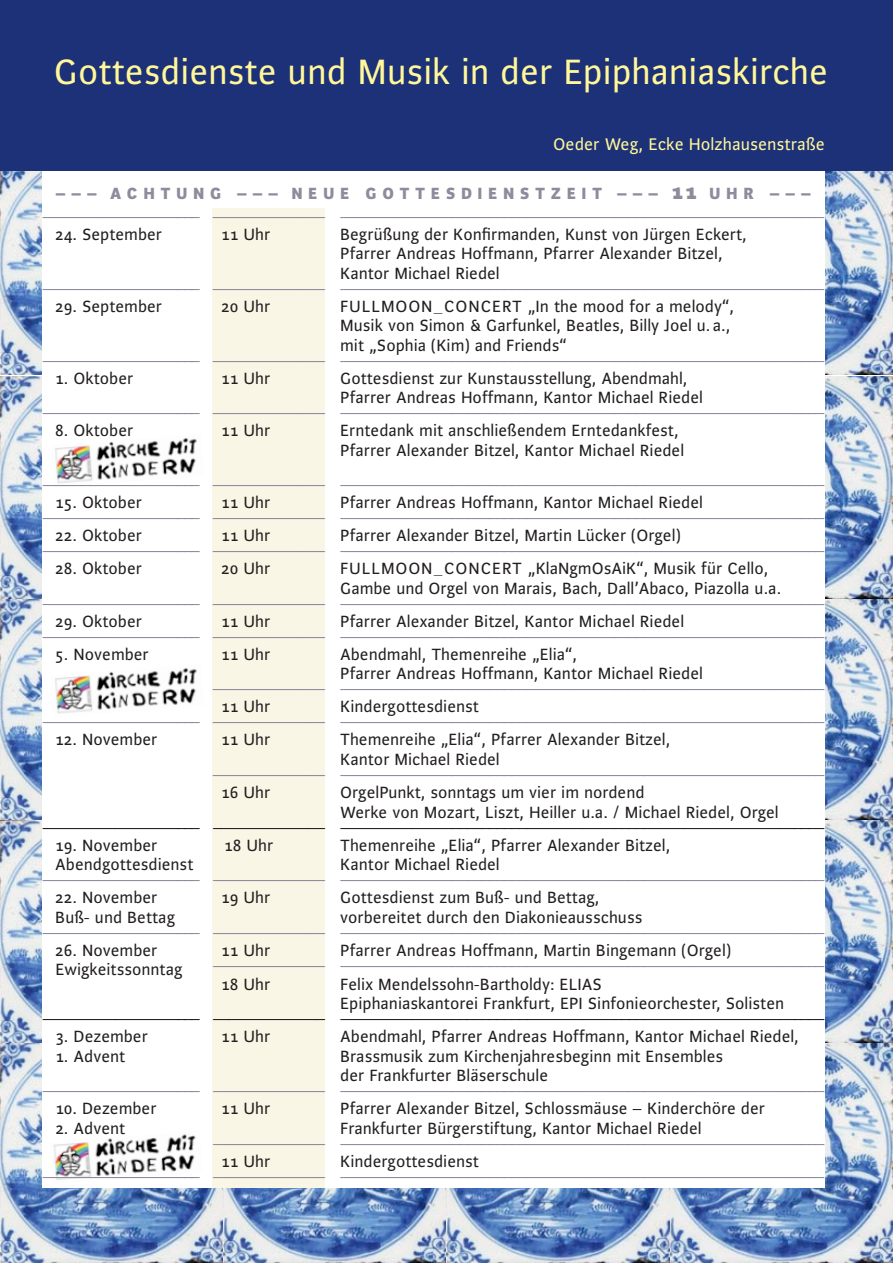
<style>
.page{position:relative;width:893px;height:1263px;background:#fff}
.page>*{position:absolute;margin:0;border:0;box-sizing:border-box;transform-origin:0 0}
.t1{font:37.35px "Alibi Roman Os F";color:#fff79a}
.t2{font:800 30.75px "Alibi";color:#231f20}
.t3{font:17.85px "Alibi Roman Os F";color:#fff79a}
.t4{font:17.25px/19.5px "Alibi Roman Os F";color:#231f20}
.t5{font:17.25px "Alibi Roman Os F";color:#8d8c9d}
.t6{font:800 17.25px "Alibi";letter-spacing:.32em;color:#8d8c9d}
.t7{font:14.25px "Alibi Roman Os F";letter-spacing:.1em;color:#231f20}
.s1{font-size:23.25px}
.s2{font-size:17.25px}
</style>
<div class="page">
<img style="left:0;top:170px;width:223px;height:1093px">
<img style="left:670px;top:1042px;width:223px;height:221px">
<img style="left:825px;top:170px;width:68px;height:872px">
<img style="left:223px;top:1188px;width:447px;height:75px">
<div style="left:43px;top:170px;width:782px;height:1018px;background:#fff"></div>
<div style="left:213px;top:208px;width:112px;height:980px;background:#f9f6e6"></div>
<div style="left:0;top:0;width:893px;height:170px;background:#1c3177"></div>
<img style="left:55px;top:668px;width:142px;height:46px">
<img style="left:55px;top:438px;width:142px;height:46px">
<img style="left:53px;top:1134px;width:143px;height:46px">
<h1 class="t1" style="left:54px;top:48px;width:776px">Gottesdienste und Musik in der Epiphaniaskirche</h1>
<h2 class="t2" style="left:51px;top:60px;width:136px">########</h2>
<p class="t3" style="left:553px;top:133px;width:273px">Oeder Weg, Ecke Holzhausenstraße</p>
<p class="t6" style="left:55px;top:182px;width:758px">––– ACHTUNG ––– NEUE GOTT ESDIENSTZEIT ––– <span class="s1">11</span> UHR –––</p>
<p class="t5" style="left:43px;top:205px;width:784px">–––––––––––––––––––– –––––––––––––– ––––––––––––––––––––––––––––––––––––––––––––––––––––––––––––––</p>
<p class="t4" style="left:55px;top:224px;width:108px">24. September</p>
<p class="t4" style="left:221px;top:224px;width:51px">11 Uhr</p>
<p class="t4" style="left:340px;top:224px;width:408px">Begrüßung der Konfirmanden, Kunst von Jürgen Eckert,<br>Pfarrer Andreas Hoffmann, Pfarrer Alexander Bitzel,<br>Kantor Michael Riedel</p>
<p class="t5" style="left:43px;top:277px;width:784px">–––––––––––––––––––– –––––––––––––– ––––––––––––––––––––––––––––––––––––––––––––––––––––––––––––––</p>
<p class="t4" style="left:55px;top:296px;width:108px">29. September</p>
<p class="t4" style="left:221px;top:296px;width:51px">20 Uhr</p>
<p class="t4" style="left:340px;top:296px;width:395px">FULLMOON_CONCERT „In the mood for a melody“,<br>Musik von Simon &amp; Garfunkel, Beatles, Billy Joel u. a., mit „Sophia (Kim) and Friends“</p>
<p class="t5" style="left:43px;top:349px;width:784px">–––––––––––––––––––– –––––––––––––– ––––––––––––––––––––––––––––––––––––––––––––––––––––––––––––––</p>
<p class="t4" style="left:55px;top:368px;width:80px">1. Oktober</p>
<p class="t4" style="left:221px;top:368px;width:51px">11 Uhr</p>
<p class="t4" style="left:340px;top:368px;width:364px">Gottesdienst zur Kunstausstellung, Abendmahl,<br>Pfarrer Andreas Hoffmann, Kantor Michael Riedel</p>
<p class="t5" style="left:43px;top:401px;width:784px">–––––––––––––––––––– –––––––––––––– ––––––––––––––––––––––––––––––––––––––––––––––––––––––––––––––</p>
<p class="t4" style="left:55px;top:420px;width:80px">8. Oktober</p>
<p class="t4" style="left:221px;top:420px;width:51px">11 Uhr</p>
<p class="t4" style="left:340px;top:420px;width:345px">Erntedank mit anschließendem Erntedankfest,<br>Pfarrer Alexander Bitzel, Kantor Michael Riedel</p>
<p class="t5" style="left:43px;top:473px;width:784px">–––––––––––––––––––– –––––––––––––– ––––––––––––––––––––––––––––––––––––––––––––––––––––––––––––––</p>
<p class="t4" style="left:55px;top:492px;width:88px">15. Oktober</p>
<p class="t4" style="left:221px;top:492px;width:51px">11 Uhr</p>
<p class="t4" style="left:340px;top:492px;width:364px">Pfarrer Andreas Hoffmann, Kantor Michael Riedel</p>
<p class="t5" style="left:43px;top:506px;width:784px">–––––––––––––––––––– –––––––––––––– ––––––––––––––––––––––––––––––––––––––––––––––––––––––––––––––</p>
<p class="t4" style="left:55px;top:525px;width:88px">22. Oktober</p>
<p class="t4" style="left:221px;top:525px;width:51px">11 Uhr</p>
<p class="t4" style="left:340px;top:525px;width:342px">Pfarrer Alexander Bitzel, Martin Lücker (Orgel)</p>
<p class="t5" style="left:43px;top:539px;width:784px">–––––––––––––––––––– –––––––––––––– ––––––––––––––––––––––––––––––––––––––––––––––––––––––––––––––</p>
<p class="t4" style="left:55px;top:558px;width:88px">28. Oktober</p>
<p class="t4" style="left:221px;top:558px;width:51px">20 Uhr</p>
<p class="t4" style="left:340px;top:558px;width:443px">FULL MOON_CONCERT „KlaNgmOsAiK“, Musik für Cello,<br>Gambe und Orgel von Marais, Bach, Dall’Abaco, Piazolla u.a.</p>
<p class="t5" style="left:43px;top:592px;width:784px">–––––––––––––––––––– –––––––––––––– ––––––––––––––––––––––––––––––––––––––––––––––––––––––––––––––</p>
<p class="t4" style="left:55px;top:611px;width:88px">29. Oktober</p>
<p class="t4" style="left:221px;top:611px;width:51px">11 Uhr</p>
<p class="t4" style="left:340px;top:611px;width:345px">Pfarrer Alexander Bitzel, Kantor Michael Riedel</p>
<p class="t5" style="left:43px;top:625px;width:784px">–––––––––––––––––––– –––––––––––––– ––––––––––––––––––––––––––––––––––––––––––––––––––––––––––––––</p>
<p class="t4" style="left:55px;top:644px;width:95px">5. November</p>
<p class="t4" style="left:221px;top:644px;width:51px">11 Uhr</p>
<p class="t4" style="left:340px;top:644px;width:364px">Abendmahl, Themenreihe „Elia“,<br>Pfarrer Andreas Hoffmann, Kantor Michael Riedel</p>
<p class="t5" style="left:213px;top:677px;width:614px">–––––––––––––– ––––––––––––––––––––––––––––––––––––––––––––––––––––––––––––––</p>
<p class="t4" style="left:221px;top:696px;width:51px">11 Uhr</p>
<p class="t4" style="left:340px;top:696px;width:140px">Kindergottesdienst</p>
<p class="t5" style="left:43px;top:710px;width:784px">–––––––––––––––––––– –––––––––––––– ––––––––––––––––––––––––––––––––––––––––––––––––––––––––––––––</p>
<p class="t4" style="left:55px;top:729px;width:104px">12. November</p>
<p class="t4" style="left:221px;top:729px;width:51px">11 Uhr</p>
<p class="t4" style="left:340px;top:729px;width:332px">Themenreihe „Elia“, Pfarrer Alexander Bitzel,<br>Kantor Michael Riedel</p>
<p class="t5" style="left:213px;top:763px;width:614px">–––––––––––––– ––––––––––––––––––––––––––––––––––––––––––––––––––––––––––––––</p>
<p class="t4" style="left:221px;top:782px;width:51px">16 Uhr</p>
<p class="t4" style="left:340px;top:782px;width:440px">OrgelPunkt, sonntags um vier im nordend<br>Werke von Mozart, Liszt, Heiller u.a. / Michael Riedel, Orgel</p>
<p class="t4" style="left:43px;top:817px;width:784px">–––––––––––––––––––– –––––––––––––– ––––––––––––––––––––––––––––––––––––––––––––––––––––––––––––––</p>
<p class="t4" style="left:55px;top:835px;width:104px">19. November</p>
<p class="t4" style="left:224px;top:835px;width:51px">18 Uhr</p>
<p class="t4" style="left:340px;top:835px;width:332px">Themenreihe „Elia“, Pfarrer Alexander Bitzel,</p>
<p class="t4" style="left:55px;top:854px;width:140px">Abendgottesdienst</p>
<p class="t4" style="left:340px;top:854px;width:161px">Kantor Michael Riedel</p>
<p class="t5" style="left:43px;top:869px;width:784px">–––––––––––––––––––– –––––––––––––– ––––––––––––––––––––––––––––––––––––––––––––––––––––––––––––––</p>
<p class="t4" style="left:55px;top:887px;width:104px">22. November</p>
<p class="t4" style="left:221px;top:887px;width:51px">19 Uhr</p>
<p class="t4" style="left:340px;top:887px;width:261px">Gottesdienst zum Buß- und Bettag,</p>
<p class="t4" style="left:55px;top:907px;width:121px">Buß- und Bettag</p>
<p class="t4" style="left:340px;top:907px;width:304px">vorbereitet durch den Diakonieausschuss</p>
<p class="t5" style="left:43px;top:921px;width:784px">–––––––––––––––––––– –––––––––––––– ––––––––––––––––––––––––––––––––––––––––––––––––––––––––––––––</p>
<p class="t4" style="left:55px;top:940px;width:104px">26. November</p>
<p class="t4" style="left:221px;top:940px;width:51px">11 Uhr</p>
<p class="t4" style="left:340px;top:940px;width:392px">Pfarrer Andreas Hoffmann, Martin Bingemann (Orgel)</p>
<p class="t4" style="left:55px;top:958px;width:129px">Ewigkeitssonntag</p>
<p class="t5" style="left:213px;top:954px;width:614px">–––––––––––––– ––––––––––––––––––––––––––––––––––––––––––––––––––––––––––––––</p>
<p class="t4" style="left:221px;top:973px;width:51px">18 Uhr</p>
<p class="t4" style="left:340px;top:973px;width:445px">Felix Mendelssohn-Bartholdy: ELIAS<br>Epiphaniaskantorei Frankfurt, EPI Sinfonieorchester, Solisten</p>
<p class="t4" style="left:43px;top:1008px;width:784px">–––––––––––––––––––– –––––––––––––– ––––––––––––––––––––––––––––––––––––––––––––––––––––––––––––––</p>
<p class="t4" style="left:55px;top:1026px;width:94px">3. Dezember</p>
<p class="t4" style="left:221px;top:1026px;width:51px">11 Uhr</p>
<p class="t4" style="left:340px;top:1026px;width:460px">Abendmahl, Pfarrer Andreas Hoffmann, Kantor Michael Riedel,</p>
<p class="t4" style="left:55px;top:1045px;width:71px">1. Advent</p>
<p class="t4" style="left:340px;top:1045px;width:385px">Brassmusik zum Kirchenjahresbeginn mit Ensembles der Frankfurter Bläserschule</p>
<p class="t5" style="left:43px;top:1079px;width:784px">–––––––––––––––––––– –––––––––––––– ––––––––––––––––––––––––––––––––––––––––––––––––––––––––––––––</p>
<p class="t4" style="left:55px;top:1098px;width:103px">10. Dezember</p>
<p class="t4" style="left:221px;top:1098px;width:51px">11 Uhr</p>
<p class="t4" style="left:340px;top:1098px;width:426px">Pfarrer Alexander Bitzel, Schlossmäuse – Kinderchöre der</p>
<p class="t4" style="left:55px;top:1117px;width:71px">2. Advent</p>
<p class="t4" style="left:340px;top:1117px;width:363px">Frankfurter Bürgerstiftung, Kantor Michael Riedel</p>
<p class="t5" style="left:213px;top:1132px;width:614px">–––––––––––––– ––––––––––––––––––––––––––––––––––––––––––––––––––––––––––––––</p>
<p class="t4" style="left:221px;top:1150px;width:51px">11 Uhr</p>
<p class="t4" style="left:340px;top:1150px;width:140px">Kindergottesdienst</p>
<p class="t5" style="left:43px;top:1165px;width:784px">–––––––––––––––––––– –––––––––––––– ––––––––––––––––––––––––––––––––––––––––––––––––––––––––––––––</p>
<p class="t7" style="left:291px;top:218px;width:118px"><span class="s2">Ihre</span> Eva Hagen</p>
</div>
